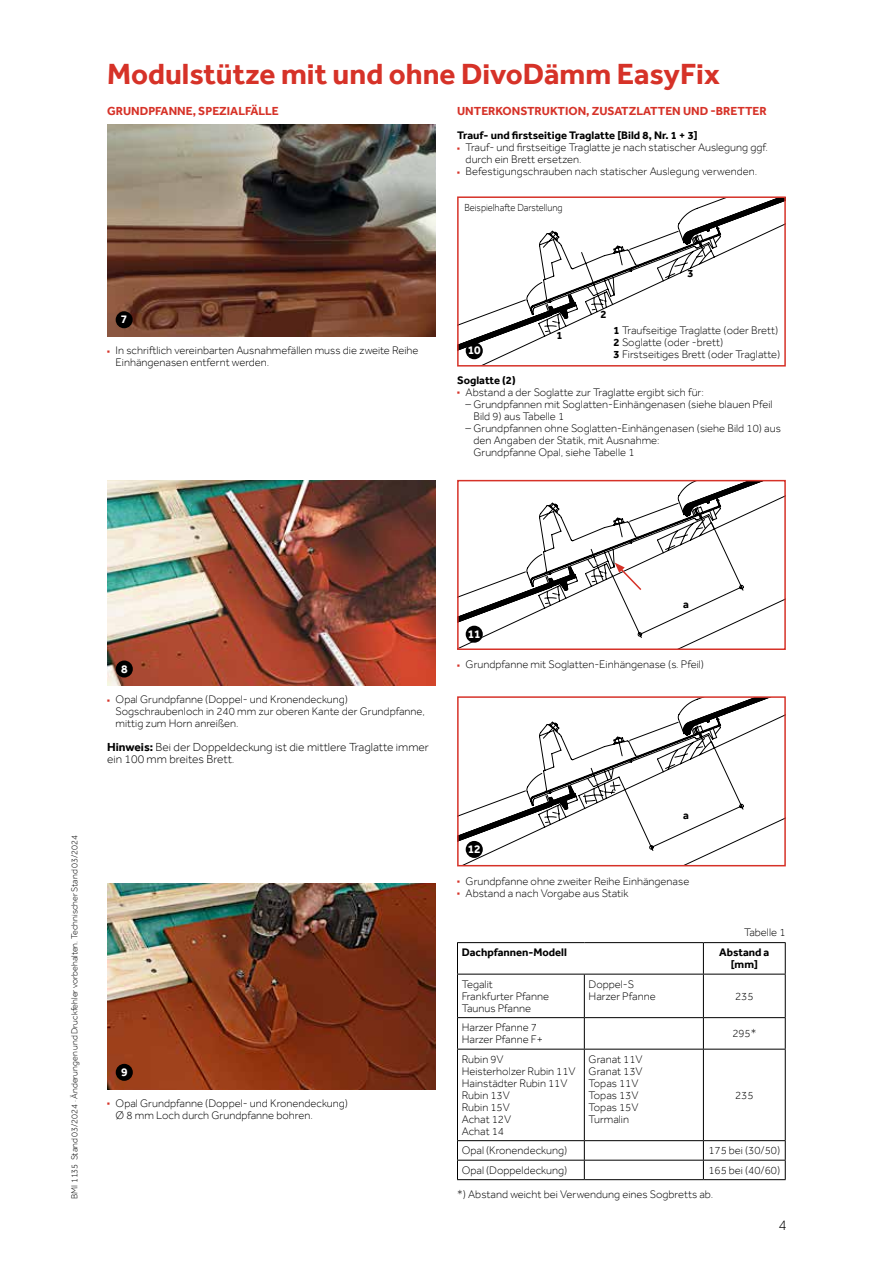
<style>
.page{position:relative;width:893px;height:1263px;background:#fff}
.page>*{position:absolute;margin:0;border:0;box-sizing:border-box;transform-origin:0 0}
.t1{font:700 30px "Effra";color:#d63228}
.t2{font:300 15px "Effra";color:#000}
.t3{font:300 12px/12px "Effra";color:#000}
.t4{font:700 12px "Effra";color:#d63228}
.t5{font:700 12px "Effra";color:#fff}
.t6{font:300 11.25px/12px "Effra";color:#000}
.t7{font:700 11.25px/12px "Effra";color:#000;text-align:center}
.t8{font:300 10.5px "Effra";color:#000;scale:.9 1}
.t9{font:300 9px "Effra";color:#000}
.s1{color:#d63228}
.s2{font-weight:700}
</style>
<div class="page">
<img style="left:107px;top:480px;width:329px;height:205px">
<img style="left:107px;top:883px;width:329px;height:206px">
<div style="left:116px;top:660px;width:17px;height:17px;background:#000;border-radius:50%"></div>
<div style="left:116px;top:1064px;width:17px;height:17px;background:#000;border-radius:50%"></div>
<hr style="left:457px;top:942px;width:127px;height:1px;background:#000">
<hr style="left:457px;top:943px;width:1px;height:31px;background:#000">
<hr style="left:584px;top:942px;width:119px;height:1px;background:#000">
<hr style="left:703px;top:942px;width:83px;height:1px;background:#000">
<hr style="left:703px;top:943px;width:1px;height:31px;background:#000">
<hr style="left:785px;top:943px;width:1px;height:31px;background:#000">
<hr style="left:457px;top:974px;width:127px;height:1px;background:#000">
<hr style="left:457px;top:974px;width:1px;height:43px;background:#000">
<hr style="left:584px;top:974px;width:119px;height:1px;background:#000">
<hr style="left:584px;top:974px;width:1px;height:43px;background:#000">
<hr style="left:703px;top:974px;width:83px;height:1px;background:#000">
<hr style="left:703px;top:974px;width:1px;height:43px;background:#000">
<hr style="left:785px;top:974px;width:1px;height:43px;background:#000">
<hr style="left:457px;top:1017px;width:127px;height:1px;background:#000">
<hr style="left:457px;top:1018px;width:1px;height:31px;background:#000">
<hr style="left:584px;top:1017px;width:119px;height:1px;background:#000">
<hr style="left:584px;top:1018px;width:1px;height:31px;background:#000">
<hr style="left:703px;top:1017px;width:83px;height:1px;background:#000">
<hr style="left:703px;top:1018px;width:1px;height:31px;background:#000">
<hr style="left:785px;top:1018px;width:1px;height:31px;background:#000">
<hr style="left:457px;top:1049px;width:127px;height:1px;background:#000">
<hr style="left:457px;top:1049px;width:1px;height:91px;background:#000">
<hr style="left:584px;top:1049px;width:119px;height:1px;background:#000">
<hr style="left:584px;top:1049px;width:1px;height:91px;background:#000">
<hr style="left:703px;top:1049px;width:83px;height:1px;background:#000">
<hr style="left:703px;top:1049px;width:1px;height:91px;background:#000">
<hr style="left:785px;top:1049px;width:1px;height:91px;background:#000">
<hr style="left:457px;top:1140px;width:127px;height:1px;background:#000">
<hr style="left:584px;top:1140px;width:119px;height:1px;background:#000">
<hr style="left:703px;top:1140px;width:83px;height:1px;background:#000">
<hr style="left:457px;top:1160px;width:127px;height:1px;background:#000">
<svg style="left:457px;top:1141px;width:1px;height:38px"></svg>
<hr style="left:584px;top:1160px;width:119px;height:1px;background:#000">
<svg style="left:584px;top:1141px;width:1px;height:38px"></svg>
<hr style="left:703px;top:1160px;width:83px;height:1px;background:#000">
<svg style="left:703px;top:1141px;width:1px;height:38px"></svg>
<svg style="left:785px;top:1141px;width:1px;height:38px"></svg>
<hr style="left:457px;top:1179px;width:127px;height:1px;background:#000">
<hr style="left:584px;top:1179px;width:119px;height:1px;background:#000">
<hr style="left:703px;top:1179px;width:83px;height:1px;background:#000">
<img style="left:107px;top:124px;width:329px;height:213px">
<div style="left:116px;top:311px;width:17px;height:17px;background:#000;border-radius:50%"></div>
<svg style="left:460px;top:199px;width:323px;height:165px"></svg>
<div style="left:457px;top:196px;width:329px;height:171px;border:2px solid #d63228"></div>
<div style="left:466px;top:342px;width:17px;height:17px;background:#000;border-radius:50%"></div>
<svg style="left:460px;top:483px;width:323px;height:164px"></svg>
<div style="left:457px;top:480px;width:329px;height:170px;border:2px solid #d63228"></div>
<div style="left:466px;top:626px;width:17px;height:17px;background:#000;border-radius:50%"></div>
<svg style="left:612px;top:523px;width:131px;height:115px"></svg>
<svg style="left:460px;top:699px;width:323px;height:164px"></svg>
<svg style="left:585px;top:742px;width:158px;height:109px"></svg>
<div style="left:457px;top:696px;width:329px;height:170px;border:2px solid #d63228"></div>
<div style="left:466px;top:841px;width:17px;height:17px;background:#000;border-radius:50%"></div>
<h1 class="t1" style="left:107px;top:56px;width:614px">Modulstütze mit und ohne DivoDämm EasyFix</h1>
<p class="t4" style="left:107px;top:104px;width:173px">GRUNDPFANNE, SPEZIALFÄLLE</p>
<p class="t4" style="left:457px;top:104px;width:311px">UNTERKONSTRUKTION, ZUSATZLATTEN UND -BRETTER</p>
<p class="t7" style="left:457px;top:129px;width:242px">Trauf- und firstseitige Traglatte [Bild 8, Nr. 1 + 3]</p>
<p class="t6" style="left:466px;top:141px;width:304px;text-indent:-9px"><span class="s1">■</span> Trauf- und firstseitige Traglatte je nach statischer Auslegung ggf. durch ein Brett ersetzen.</p>
<p class="t6" style="left:457px;top:165px;width:302px"><span class="s1">■</span> Befestigungschrauben nach statischer Auslegung verwenden.</p>
<p class="t8" style="left:464px;top:201px;width:111px">Beispielhafte Darstellung</p>
<p class="t7" style="left:687px;top:267px;width:8px">3</p>
<p class="t5" style="left:121px;top:312px;width:8px">7</p>
<p class="t7" style="left:601px;top:308px;width:8px">2</p>
<p class="t6" style="left:116px;top:344px;width:304px;text-indent:-9px"><span class="s1">■</span> In schriftlich vereinbarten Ausnahmefällen muss die zweite Reihe<br>Einhängenasen entfernt werden.</p>
<p class="t5" style="left:468px;top:343px;width:15px">10</p>
<p class="t7" style="left:556px;top:329px;width:8px">1</p>
<p class="t6" style="left:614px;top:324px;width:168px"><span class="s2">1</span> Traufseitige Traglatte (oder Brett)<br><span class="s2">2</span> Soglatte (oder -brett)<br><span class="s2">3</span> Firstseitiges Brett (oder Traglatte)</p>
<p class="t7" style="left:457px;top:374px;width:60px">Soglatte (2)</p>
<p class="t6" style="left:457px;top:386px;width:248px"><span class="s1">■</span> Abstand a der Soglatte zur Traglatte ergibt sich für:</p>
<p class="t6" style="left:473px;top:398px;width:301px;text-indent:-8px">– Grundpfannen mit Soglatten-Einhängenasen (siehe blauen Pfeil<br>Bild 9) aus Tabelle 1</p>
<p class="t6" style="left:473px;top:422px;width:309px;text-indent:-8px">– Grundpfannen ohne Soglatten-Einhängenasen (siehe Bild 10) aus den Angaben der Statik, mit Ausnahme:<br>Grundpfanne Opal, siehe Tabelle 1</p>
<p class="t5" style="left:121px;top:661px;width:8px">8</p>
<p class="t6" style="left:116px;top:693px;width:311px;text-indent:-9px"><span class="s1">■</span> Opal Grundpfanne (Doppel- und Kronendeckung)<br>Sogschraubenloch in 240 mm zur oberen Kante der Grundpfanne, mittig zum Horn anreißen.</p>
<p class="t3" style="left:107px;top:741px;width:323px"><span class="s2">Hinweis:</span> Bei der Doppeldeckung ist die mittlere Traglatte immer ein 100 mm breites Brett.</p>
<p class="t9" style="left:69px;top:1199px;width:366px;rotate:-90deg">BMI 1135 Stand 03/2024 · Änderungen und Druckfehler vorbehalten. Technischer Stand 03/2024</p>
<p class="t5" style="left:121px;top:1065px;width:8px">9</p>
<p class="t6" style="left:116px;top:1097px;width:234px;text-indent:-9px"><span class="s1">■</span> Opal Grundpfanne (Doppel- und Kronendeckung)<br>Ø 8 mm Loch durch Grundpfanne bohren.</p>
<p class="t5" style="left:468px;top:627px;width:15px">11</p>
<p class="t7" style="left:683px;top:598px;width:7px">a</p>
<p class="t6" style="left:457px;top:658px;width:248px"><span class="s1">■</span> Grundpfanne mit Soglatten-Einhängenase (s. Pfeil)</p>
<p class="t7" style="left:683px;top:809px;width:7px">a</p>
<p class="t5" style="left:468px;top:842px;width:15px">12</p>
<p class="t6" style="left:457px;top:875px;width:234px"><span class="s1">■</span> Grundpfanne ohne zweiter Reihe Einhängenase</p>
<p class="t6" style="left:457px;top:887px;width:173px"><span class="s1">■</span> Abstand a nach Vorgabe aus Statik</p>
<p class="t6" style="left:744px;top:926px;width:43px">Tabelle 1</p>
<p class="t7" style="left:462px;top:946px;width:107px">Dachpfannen-Modell</p>
<p class="t7" style="left:719px;top:946px;width:52px">Abstand a [mm]</p>
<p class="t6" style="left:462px;top:978px;width:89px">Tegalit<br>Frankfurter Pfanne<br>Taunus Pfanne</p>
<p class="t6" style="left:589px;top:978px;width:69px">Doppel-S<br>Harzer Pfanne</p>
<p class="t6" style="left:735px;top:990px;width:20px">235</p>
<p class="t6" style="left:462px;top:1021px;width:83px">Harzer Pfanne 7<br>Harzer Pfanne F+</p>
<p class="t6" style="left:732px;top:1027px;width:26px">295*</p>
<p class="t6" style="left:462px;top:1053px;width:115px">Rubin 9V<br>Heisterholzer Rubin 11V<br>Hainstädter Rubin 11V<br>Rubin 13V<br>Rubin 15V<br>Achat 12V<br>Achat 14</p>
<p class="t6" style="left:589px;top:1053px;width:56px">Granat 11V<br>Granat 13V<br>Topas 11V<br>Topas 13V<br>Topas 15V<br>Turmalin</p>
<p class="t6" style="left:735px;top:1089px;width:20px">235</p>
<p class="t6" style="left:462px;top:1144px;width:107px">Opal (Kronendeckung)</p>
<p class="t6" style="left:708px;top:1144px;width:73px">175 bei (30/50)</p>
<p class="t6" style="left:462px;top:1164px;width:107px">Opal (Doppeldeckung)</p>
<p class="t6" style="left:457px;top:1158px;width:325px;line-height:24.5px;text-indent:251px">165 bei (40/60) *) Abstand weicht bei Verwendung eines Sogbretts ab.</p>
<h2 class="t2" style="left:778px;top:1216px;width:10px">4</h2>
</div>
